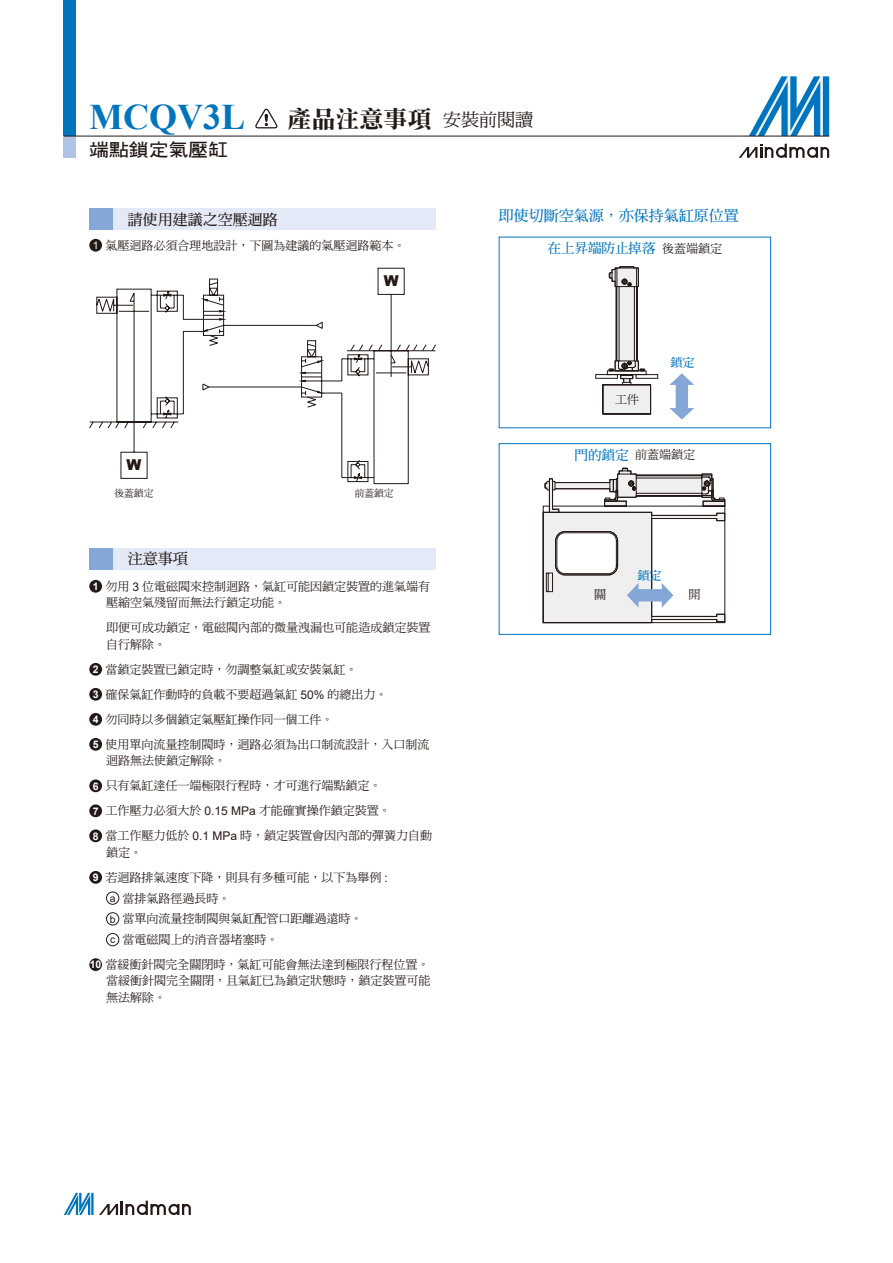
<style>
.page{position:relative;width:893px;height:1263px;background:#fff}
.page>*{position:absolute;margin:0;border:0;box-sizing:border-box;transform-origin:0 0}
.t1{font:700 36px "Times New Roman";color:#0075be}
.t2{font:18px "DF Hei Bd HK BF";color:#231916;scale:1.1 1}
.t3{font:15px "DF Ming Bd HK BF";color:#0075be}
.t4{font:15px "DF Ming Bd HK BF";color:#231916}
.t5{font:900 15px "Arial";color:#231916}
.t6{font:13.5px "DF Ming Bd HK BF";color:#0075be}
.t7{font:12px/16px "DF Ming Md HK BF";color:#231916}
.t8{font:12px "DF Ming Bd HK BF";color:#0075be}
.t9{font:700 10.5px "Arial";color:#fff}
.t10{font:10.5px "Arial";color:#231916}
.t11{font:10.5px "Arial";color:#fff}
.t12{font:9.75px "DF Ming Md HK BF";color:#231916}
.s1{font-family:"DF Li Song Bd HK BF";font-weight:400;font-size:24px;color:#231916}
.s2{font-family:"DF Ming Md HK BF";font-weight:400;font-size:18px;color:#231916}
.s3{font-family:"Arial"}
.s4{font-family:"DF Ming Md HK BF";font-size:12px;color:#231916}
.s5{font-family:"DF Ming Bd HK BF";font-size:13.5px;color:#0075be}
</style>
<div class="page">
<svg style="left:749px;top:76px;width:80px;height:60px"></svg>
<svg style="left:739px;top:144px;width:90px;height:14px"></svg>
<div style="left:64px;top:0;width:12px;height:136px;background:#0075be"></div>
<div style="left:64px;top:136px;width:12px;height:21px;background:#b0c4e6"></div>
<hr style="left:64px;top:136px;width:765px;height:1px;background:#231916">
<svg style="left:64px;top:1193px;width:127px;height:22px"></svg>
<div style="left:499px;top:443px;width:272px;height:192px;border:1px solid #0075be"></div>
<svg style="left:255px;top:108px;width:23px;height:21px"></svg>
<svg style="left:669px;top:373px;width:25px;height:47px"></svg>
<svg style="left:543px;top:468px;width:182px;height:155px"></svg>
<svg style="left:595px;top:266px;width:63px;height:149px"></svg>
<div style="left:89px;top:208px;width:347px;height:22px;background:#e3e9f6"></div>
<div style="left:89px;top:208px;width:24px;height:22px;background:#84a7d8"></div>
<div style="left:89px;top:239px;width:13px;height:13px;background:#231916;border-radius:50%"></div>
<div style="left:89px;top:548px;width:347px;height:21px;background:#e3e9f6"></div>
<div style="left:89px;top:548px;width:24px;height:21px;background:#84a7d8"></div>
<div style="left:89px;top:580px;width:13px;height:13px;background:#231916;border-radius:50%"></div>
<div style="left:89px;top:663px;width:13px;height:13px;background:#231916;border-radius:50%"></div>
<div style="left:89px;top:688px;width:13px;height:13px;background:#231916;border-radius:50%"></div>
<div style="left:89px;top:713px;width:13px;height:13px;background:#231916;border-radius:50%"></div>
<div style="left:89px;top:738px;width:13px;height:13px;background:#231916;border-radius:50%"></div>
<div style="left:89px;top:779px;width:13px;height:13px;background:#231916;border-radius:50%"></div>
<div style="left:89px;top:804px;width:13px;height:13px;background:#231916;border-radius:50%"></div>
<div style="left:89px;top:829px;width:13px;height:13px;background:#231916;border-radius:50%"></div>
<div style="left:89px;top:871px;width:13px;height:13px;background:#231916;border-radius:50%"></div>
<div style="left:106px;top:892px;width:13px;height:12px;border:1px solid #231916;border-radius:50%"></div>
<div style="left:106px;top:912px;width:13px;height:13px;border:1px solid #231916;border-radius:50%"></div>
<div style="left:106px;top:933px;width:13px;height:13px;border:1px solid #231916;border-radius:50%"></div>
<div style="left:89px;top:958px;width:13px;height:13px;background:#231916;border-radius:50%"></div>
<svg style="left:89px;top:268px;width:320px;height:216px"></svg>
<svg style="left:200px;top:298px;width:236px;height:110px"></svg>
<p class="t1" style="left:89px;top:91px;width:445px">MCQV3L <span class="s1">產品注意事項</span> <span class="s2">安裝前閱讀</span></p>
<p class="t2" style="left:89px;top:141px;width:127px">端點鎖定氣壓缸</p>
<p class="t4" style="left:128px;top:211px;width:151px">請使用建議之空壓迴路</p>
<p class="t11" style="left:93px;top:238px;width:7px">1</p>
<p class="t7" style="left:105px;top:237px;width:301px">氣壓迴路必須合理地設計，下圖為建議的氣壓迴路範本。</p>
<p class="t5" style="left:126px;top:454px;width:16px">W</p>
<p class="t5" style="left:384px;top:270px;width:16px">W</p>
<p class="t12" style="left:114px;top:488px;width:40px">後蓋鎖定</p>
<p class="t12" style="left:355px;top:488px;width:40px">前蓋鎖定</p>
<p class="t4" style="left:128px;top:551px;width:61px">注意事項</p>
<p class="t9" style="left:93px;top:579px;width:7px">1</p>
<p class="t7" style="left:105px;top:578px;width:326px">勿用 <span class="s3">3</span> 位電磁閥來控制迴路，氣缸可能因鎖定裝置的進氣端有壓縮空氣殘留而無法行鎖定功能。</p>
<p class="t7" style="left:106px;top:619px;width:325px;line-height:16.5px">即便可成功鎖定，電磁閥內部的微量洩漏也可能造成鎖定裝置自行解除。</p>
<p class="t9" style="left:93px;top:662px;width:7px">2</p>
<p class="t7" style="left:105px;top:661px;width:253px">當鎖定裝置已鎖定時，勿調整氣缸或安裝氣缸。</p>
<p class="t9" style="left:93px;top:687px;width:7px">3</p>
<p class="t7" style="left:105px;top:686px;width:284px">確保氣缸作動時的負載不要超過氣缸 <span class="s3">50%</span> 的總出力。</p>
<p class="t9" style="left:93px;top:712px;width:7px">4</p>
<p class="t7" style="left:105px;top:711px;width:229px">勿同時以多個鎖定氣壓缸操作同一個工件。</p>
<p class="t9" style="left:93px;top:737px;width:7px">5</p>
<p class="t7" style="left:105px;top:736px;width:325px">使用單向流量控制閥時，迴路必須為出口制流設計，入口制流迴路無法使鎖定解除。</p>
<p class="t9" style="left:93px;top:778px;width:7px">6</p>
<p class="t7" style="left:105px;top:778px;width:277px">只有氣缸達任一端極限行程時，才可進行端點鎖定。</p>
<p class="t9" style="left:93px;top:803px;width:7px">7</p>
<p class="t7" style="left:105px;top:803px;width:287px">工作壓力必須大於 <span class="s3">0.15 MPa</span> 才能確實操作鎖定裝置。</p>
<p class="t9" style="left:93px;top:828px;width:7px">8</p>
<p class="t7" style="left:105px;top:828px;width:328px">當工作壓力低於 <span class="s3">0.1 MPa</span> 時，鎖定裝置會因內部的彈簧力自動鎖定。</p>
<p class="t9" style="left:93px;top:870px;width:7px">9</p>
<p class="t7" style="left:105px;top:869px;width:284px">若迴路排氣速度下降，則具有多種可能，以下為舉例 <span class="s3">:</span></p>
<p class="t10" style="left:110px;top:891px;width:7px">a</p>
<p class="t7" style="left:122px;top:890px;width:109px">當排氣路徑過長時。</p>
<p class="t10" style="left:110px;top:912px;width:7px">b</p>
<p class="t7" style="left:122px;top:911px;width:241px">當單向流量控制閥與氣缸配管口距離過遠時。</p>
<p class="t10" style="left:110px;top:932px;width:7px">c</p>
<p class="t7" style="left:122px;top:931px;width:157px">當電磁閥上的消音器堵塞時。</p>
<p class="t9" style="left:90px;top:957px;width:13px">10</p>
<p class="t7" style="left:105px;top:956px;width:326px;text-align:justify">當緩衝針閥完全關閉時，氣缸可能會無法達到極限行程位置。當緩衝針閥完全關閉，且氣缸已為鎖定狀態時，鎖定裝置可能無法解除。</p>
<p class="t3" style="left:499px;top:208px;width:241px">即使切斷空氣源，亦保持氣缸原位置</p>
<p class="t6" style="left:547px;top:241px;width:176px">在上昇端防止掉落 <span class="s4">後蓋端鎖定</span></p>
<p class="t7" style="left:615px;top:391px;width:25px">工件</p>
<p class="t8" style="left:670px;top:356px;width:25px">鎖定</p>
<p class="t7" style="left:574px;top:447px;width:122px"><span class="s5">門的鎖定</span> 前蓋端鎖定</p>
<p class="t8" style="left:637px;top:569px;width:25px">鎖定</p>
<p class="t7" style="left:594px;top:587px;width:13px">關</p>
<p class="t7" style="left:688px;top:587px;width:13px">開</p>
</div>
